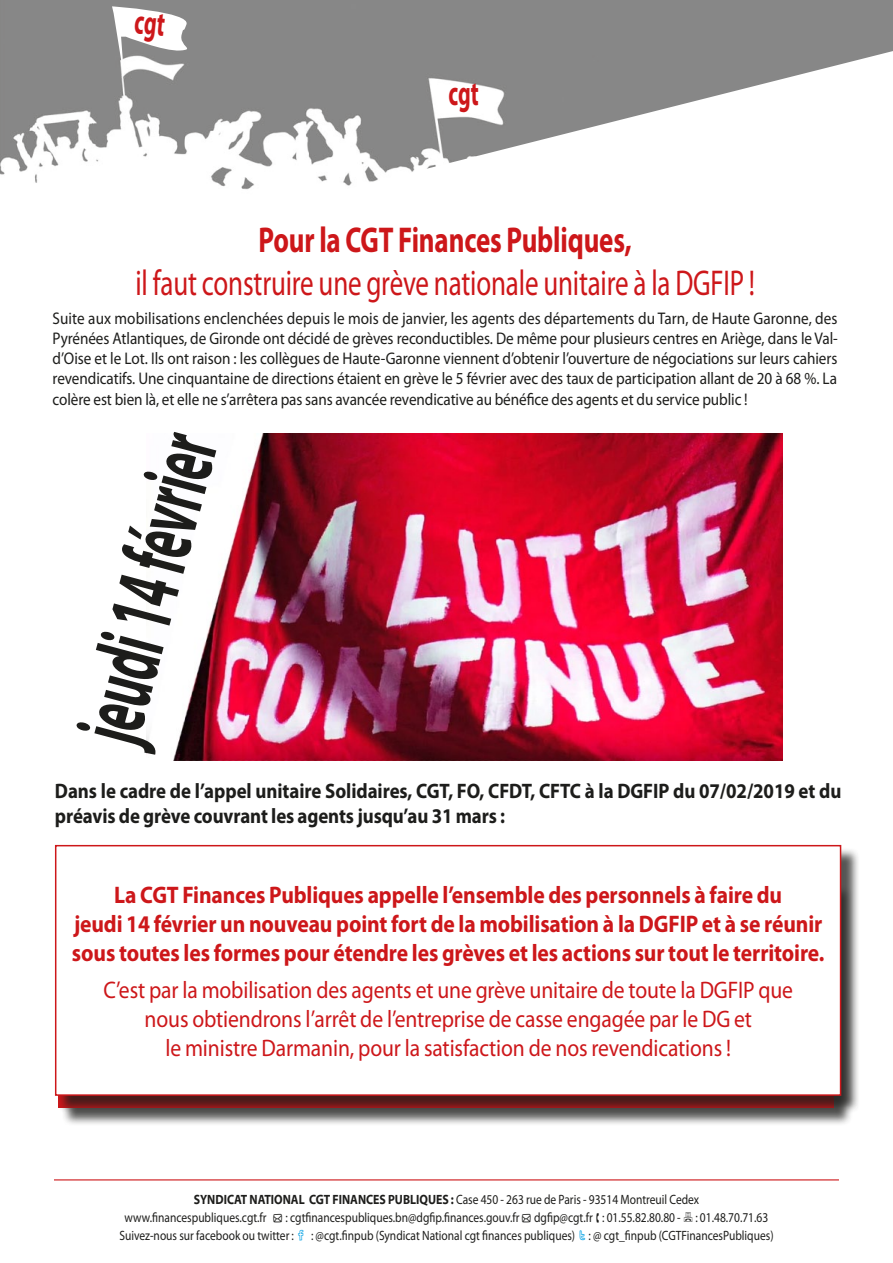
<style>
.page{position:relative;width:893px;height:1263px;background:#fff}
.page>*{position:absolute;margin:0;border:0;box-sizing:border-box;transform-origin:0 0}
.t1{font:700 91.2px "Myriad Pro";color:#1d1d1b;scale:.53 1}
.t2{font:36px "Myriad Pro";letter-spacing:-.005em;color:#cd171a;scale:.75 1}
.t3{font:700 36px "Myriad Pro";letter-spacing:-.005em;color:#cd171a;scale:.75 1}
.puces_noire_copie_2{font:700 34.65px "Myriad Pro";color:#cd171a;scale:.63 1}
.t4{font:700 24px/28.8px "Myriad Pro";letter-spacing:-.005em;color:#cd171a;text-align:center;scale:.9 1}
.t5{font:24px/28.8px "Myriad Pro";letter-spacing:-.005em;color:#cd171a;text-align:center;scale:.9 1}
.t6{font:700 21px/25.2px "Myriad Pro";letter-spacing:-.005em;color:#1d1d1b;scale:.9 1}
.t7{font:16.8px/20.2px "Myriad Pro";letter-spacing:-.005em;color:#1d1d1b;text-align:justify;scale:.9 1}
.puces_noire_copie_2-2{font:13.5px "Myriad Pro";color:#1d1d1b;scale:.85 1}
.s1{font-family:"Myriad Web Pro";font-weight:700}
</style>
<div class="page">
<hr style="left:54px;top:1179px;width:785px;height:1px;background:#cd171a">
<img style="left:0;top:0;width:893px;height:190px">
<div style="left:61px;top:884px;width:792px;height:242px;background:#1d1d1b;opacity:.75"></div>
<div style="left:57px;top:847px;width:803px;height:267px;background:#1d1d1b;opacity:.75"></div>
<div style="left:56px;top:846px;width:784px;height:249px;background:#fff"></div>
<div style="left:55px;top:845px;width:786px;height:251px;border:2px solid #cd171a"></div>
<img style="left:146px;top:433px;width:636px;height:327px">
<svg style="left:112px;top:6px;width:85px;height:73px"></svg>
<p class="puces_noire_copie_2" style="left:448px;top:71px;width:50px">cgt</p>
<p class="t3" style="left:259px;top:216px;width:499px">Pour la CGT Finances Publiques,</p>
<p class="t2" style="left:135px;top:260px;width:828px">il faut construire une grève nationale unitaire à la DGFIP !</p>
<p class="t7" style="left:53px;top:307px;width:874px">Suite aux mobilisations enclenchées depuis le mois de janvier, les agents des départements du Tarn, de Haute Garonne, des Pyrénées Atlantiques, de Gironde ont décidé de grèves reconductibles. De même pour plusieurs centres en Ariège, dans le Val&shy;d’Oise et le Lot. Ils ont raison : les collègues de Haute-Garonne viennent d’obtenir l’ouverture de négociations sur leurs cahiers revendicatifs. Une cinquantaine de directions étaient en grève le 5 février avec des taux de participation allant de 20 à 68 %. La colère est bien là, et elle ne s’arrêtera pas sans avancée revendicative au bénéfice des agents et du service public !</p>
<p class="t1" style="left:49px;top:725px;width:599px;rotate:-75deg">jeudi 14 février</p>
<p class="t6" style="left:55px;top:778px;width:875px">Dans le cadre de l’appel unitaire Solidaires, CGT, FO, CFDT, CFTC à la DGFIP du 07/02/2019 et du préavis de grève couvrant les agents jusqu’au 31 mars :</p>
<p class="t4" style="left:72px;top:880px;width:838px">La CGT Finances Publiques appelle l’ensemble des personnels à faire du<br>jeudi 14 février un nouveau point fort de la mobilisation à la DGFIP et à se réunir sous toutes les formes pour étendre les grèves et les actions sur tout le territoire.</p>
<p class="t5" style="left:103px;top:975px;width:768px">C’est par la mobilisation des agents et une grève unitaire de toute la DGFIP que nous obtiendrons l’arrêt de l’entreprise de casse engagée par le DG et<br>le ministre Darmanin, pour la satisfaction de nos revendications !</p>
<p class="puces_noire_copie_2-2" style="left:194px;top:1191px;width:596px"><span class="s1">SYNDICAT NATIONAL CGT FINANCES PUBLIQUES :</span> Case 450 - 263 rue de Paris - 93514 Montreuil Cedex</p>
<p class="puces_noire_copie_2-2" style="left:125px;top:1209px;width:759px">www.financespubliques.cgt.fr ● : cgtfinancespubliques.bn@dgfip.finances.gouv.fr ● dgfip@cgt.fr : 01.55.82.80.80 - : 01.48.70.71.63</p>
<p class="puces_noire_copie_2-2" style="left:119px;top:1227px;width:207px">Suivez-nous sur facebook ou twitter :</p>
<p class="puces_noire_copie_2-2" style="left:311px;top:1227px;width:546px">: @cgt.finpub (Syndicat National cgt finances publiques) : @ cgt_finpub (CGTFinancesPubliques)</p>
</div>
